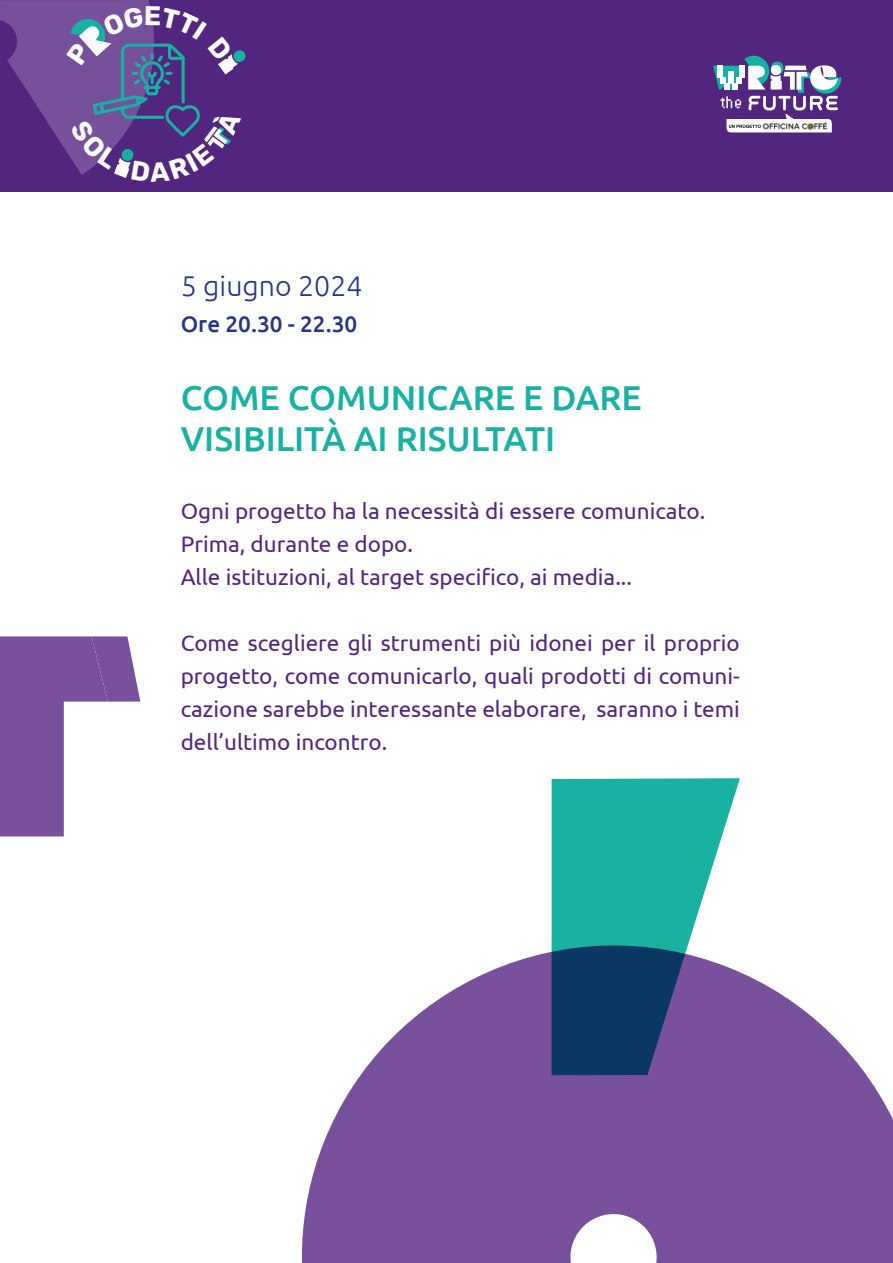
<style>
.page{position:relative;width:893px;height:1263px;background:#fff}
.page>*{position:absolute;margin:0;border:0;box-sizing:border-box;transform-origin:0 0}
.t1{font:500 34.5px/41.4px "Ubuntu";color:#19b1a2}
.t2{font:300 28.5px "Ubuntu";color:#283583}
.t3{font:22.5px/33px "Ubuntu";color:#52267e}
.t4{font:500 22.5px "Ubuntu";color:#283583}
</style>
<div class="page">
<div style="left:0;top:0;width:893px;height:191px;background:#52267f"></div>
<svg style="left:713px;top:56px;width:128px;height:76px"></svg>
<div style="left:732px;top:83px;width:6px;height:7px;background:#fff"></div>
<div style="left:728px;top:72px;width:6px;height:12px;background:#fff"></div>
<img style="left:762px;top:121px;width:66px;height:9px">
<svg style="left:301px;top:904px;width:592px;height:359px;fill:#78509c"></svg>
<svg style="left:552px;top:778px;width:188px;height:297px;background:#398999"></svg>
<svg style="left:0;top:636px;width:140px;height:200px"></svg>
<svg style="left:0;top:0;width:246px;height:178px"></svg>
<p class="t2" style="left:181px;top:269px;width:183px">5 giugno 2024</p>
<p class="t4" style="left:181px;top:310px;width:178px">Ore 20.30 - 22.30</p>
<h1 class="t1" style="left:181px;top:375px;width:463px">COME COMUNICARE E DARE<br>VISIBILITÀ AI RISULTATI</h1>
<p class="t3" style="left:181px;top:494px;width:526px">Ogni progetto ha la necessità di essere comunicato.<br>Prima, durante e dopo.<br>Alle istituzioni, al target specifico, ai media...</p>
<p class="t3" style="left:181px;top:626px;width:561px;text-align:justify">Come scegliere gli strumenti più idonei per il proprio progetto, come comunicarlo, quali prodotti di comuni&shy;cazione sarebbe interessante elaborare, saranno i temi dell’ultimo incontro.</p>
</div>
